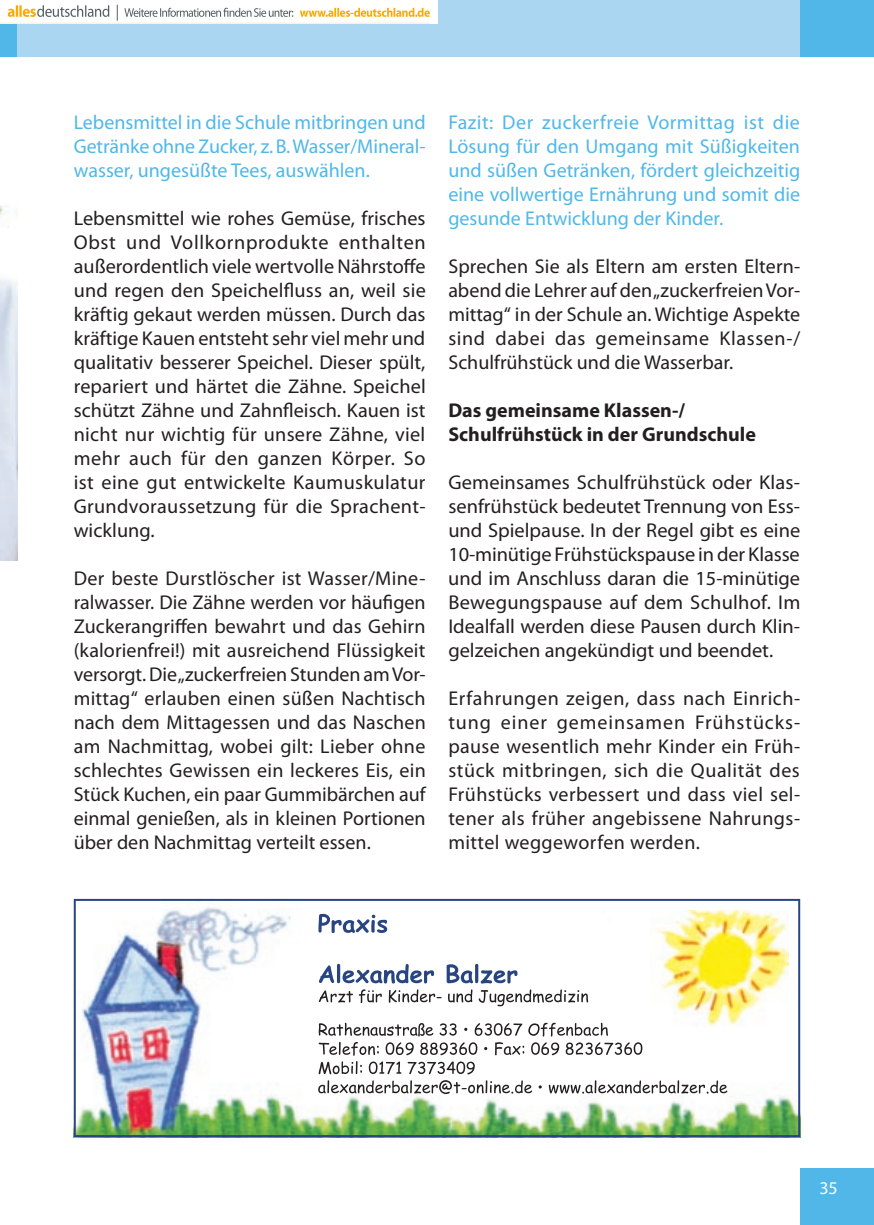
<style>
.page{position:relative;width:874px;height:1225px;background:#fff}
.page>*{position:absolute;margin:0;border:0;box-sizing:border-box;transform-origin:0 0}
.t1{font:20px/24px "Myriad Pro";color:#231f20;text-align:justify}
.t2{font:20px/24px "Myriad Pro";color:#50b7e8;text-align:justify}
.t3{font:700 20px/24px "Myriad Pro";color:#231f20}
.t4{font:18px "Myriad Pro";color:#fff}
</style>
<div class="page">
<img style="left:0;top:205px;width:17px;height:356px">
<div style="left:0;top:0;width:17px;height:57px;background:#50b7e8"></div>
<div style="left:17px;top:0;width:856px;height:57px;background:#aad6f2"></div>
<div style="left:799px;top:1168px;width:74px;height:57px;background:#50b7e8"></div>
<div style="left:799px;top:0;width:74px;height:57px;background:#50b7e8"></div>
<img style="left:77px;top:907px;width:719px;height:227px">
<img style="left:650px;top:910px;width:138px;height:118px">
<div style="left:74px;top:899px;width:725px;height:238px;border:2px solid #284581"></div>
<svg style="left:318px;top:914px;width:69px;height:19px"></svg>
<svg style="left:319px;top:964px;width:198px;height:19px"></svg>
<svg style="left:319px;top:989px;width:269px;height:17px"></svg>
<svg style="left:318px;top:1022px;width:289px;height:14px"></svg>
<svg style="left:318px;top:1042px;width:324px;height:13px"></svg>
<svg style="left:318px;top:1061px;width:156px;height:13px"></svg>
<svg style="left:318px;top:1080px;width:409px;height:14px"></svg>
<img style="left:0;top:0;width:437px;height:23px">
<p class="t2" style="left:74px;top:110px;width:353px">Lebensmittel in die Schule mitbringen und Getränke ohne Zucker, z.B. Wasser/Mineral&shy;wasser, ungesüßte Tees, auswählen.</p>
<p class="t1" style="left:74px;top:206px;width:353px">Lebensmittel wie rohes Gemüse, frisches Obst und Vollkornprodukte enthalten außerordentlich viele wertvolle Nährstoffe und regen den Speichelfluss an, weil sie kräftig gekaut werden müssen. Durch das kräftige Kauen entsteht sehr viel mehr und qualitativ besserer Speichel. Dieser spült, repariert und härtet die Zähne. Speichel schützt Zähne und Zahnfleisch. Kauen ist nicht nur wichtig für unsere Zähne, viel mehr auch für den ganzen Körper. So ist eine gut entwickelte Kaumuskulatur Grundvoraussetzung für die Sprachent&shy;wicklung.</p>
<p class="t1" style="left:74px;top:566px;width:353px">Der beste Durstlöscher ist Wasser/Mine&shy;ralwasser. Die Zähne werden vor häufigen Zuckerangriffen bewahrt und das Gehirn (kalorienfrei!) mit ausreichend Flüssigkeit versorgt. Die „zuckerfreien Stunden am Vor&shy;mittag“ erlauben einen süßen Nachtisch nach dem Mittagessen und das Naschen am Nachmittag, wobei gilt: Lieber ohne schlechtes Gewissen ein leckeres Eis, ein Stück Kuchen, ein paar Gummibärchen auf einmal genießen, als in kleinen Portionen über den Nachmittag verteilt essen.</p>
<p class="t2" style="left:448px;top:110px;width:353px">Fazit: Der zuckerfreie Vormittag ist die Lösung für den Umgang mit Süßigkeiten und süßen Getränken, fördert gleichzeitig eine vollwertige Ernährung und somit die gesunde Entwicklung der Kinder.</p>
<p class="t1" style="left:448px;top:254px;width:353px">Sprechen Sie als Eltern am ersten Eltern&shy;abend die Lehrer auf den „zuckerfreien Vor&shy;mittag“ in der Schule an. Wichtige Aspekte sind dabei das gemeinsame Klassen-/ Schulfrühstück und die Wasserbar.</p>
<p class="t3" style="left:448px;top:398px;width:309px">Das gemeinsame Klassen-/<br>Schulfrühstück in der Grundschule</p>
<p class="t1" style="left:448px;top:470px;width:353px">Gemeinsames Schulfrühstück oder Klas&shy;senfrühstück bedeutet Trennung von Ess&shy;und Spielpause. In der Regel gibt es eine 1 0-minütige Frühstückspause in der Klasse und im Anschluss daran die 1 5-minütige Bewegungspause auf dem Schulhof. Im Idealfall werden diese Pausen durch Klin&shy;gelzeichen angekündigt und beendet.</p>
<p class="t1" style="left:448px;top:686px;width:353px">Erfahrungen zeigen, dass nach Einrich&shy;tung einer gemeinsamen Frühstücks&shy;pause wesentlich mehr Kinder ein Früh&shy;stück mitbringen, sich die Qualität des Frühstücks verbessert und dass viel sel&shy;tener als früher angebissene Nahrungs&shy;mittel weggeworfen werden.</p>
<p class="t4" style="left:818px;top:1178px;width:20px">35</p>
</div>
